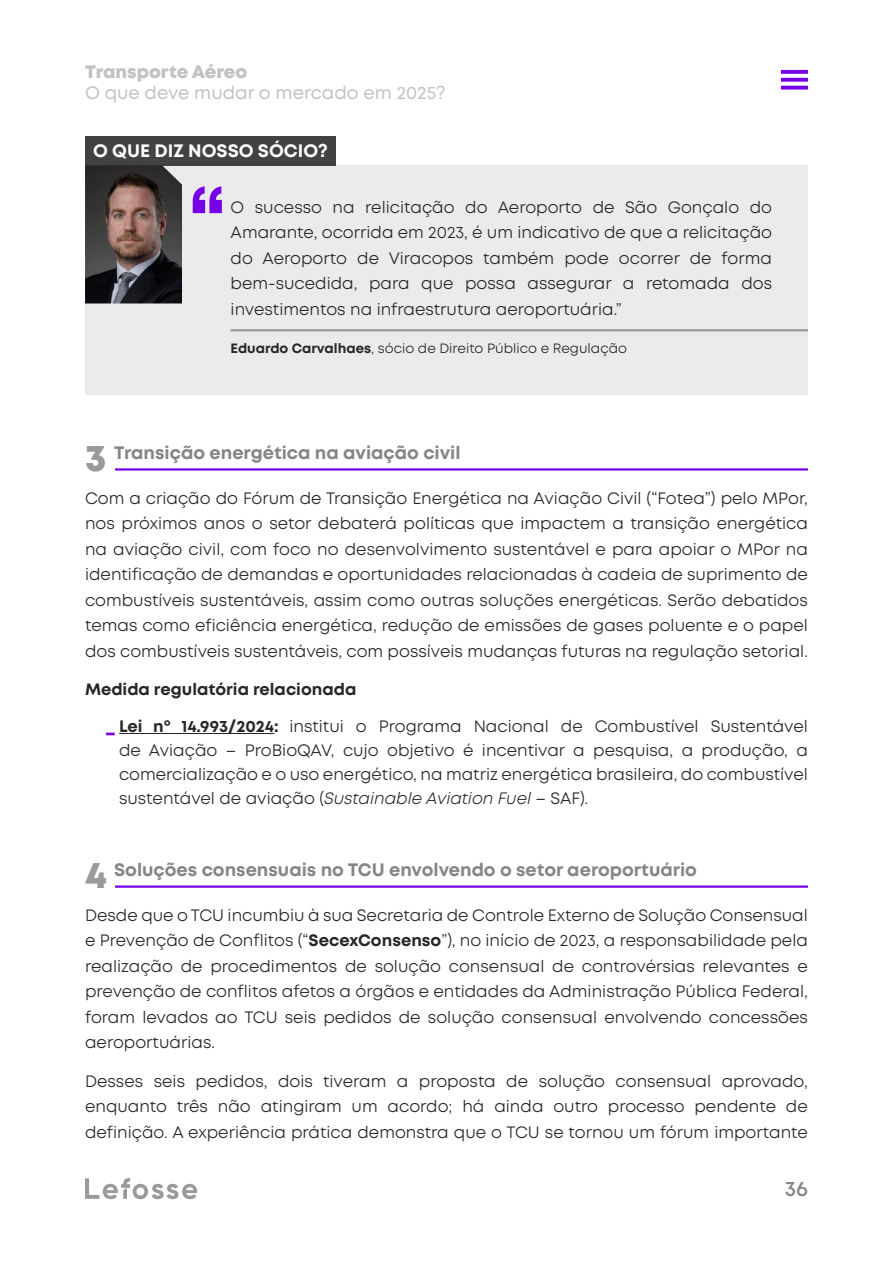
<style>
.page{position:relative;width:893px;height:1263px;background:#fff}
.page>*{position:absolute;margin:0;border:0;box-sizing:border-box;transform-origin:0 0}
.t1{font:600 21px "Mont";color:#858585}
.t2{font:700 18px "Mont";color:#858585}
.t3{font:18px "Mont";color:#c0c3c1}
.t4{font:700 18px "Mont";color:#fff}
.t5{font:800 18px "Mont";color:#c0c3c1}
.t6{font:16.5px/25.5px "Mont";color:#262827;text-align:justify}
.t7{font:700 16.5px "Mont";color:#262827}
.t8{font:13.5px "Mont";color:#262827}
.s1{font-weight:700}
.s2{font-weight:800;font-size:37.5px;color:#9b9a9a}
.s3{font-weight:800;color:#7800e5}
.s4{font-style:italic}
</style>
<div class="page">
<svg style="left:781px;top:70px;width:27px;height:20px"></svg>
<svg style="left:85px;top:1178px;width:112px;height:21px"></svg>
<div style="left:85px;top:165px;width:723px;height:230px;background:#ebebeb"></div>
<div style="left:85px;top:136px;width:251px;height:29px;background:#404243"></div>
<svg style="left:193px;top:186px;width:29px;height:27px"></svg>
<img style="left:85px;top:165px;width:97px;height:138px">
<hr style="left:231px;top:329px;width:577px;height:2px;background:#9b9a9a">
<hr style="left:119px;top:733px;width:155px;height:1px;background:#262827">
<hr style="left:115px;top:468px;width:693px;height:3px;background:#7800e5">
<hr style="left:115px;top:885px;width:693px;height:3px;background:#7800e5">
<p class="t5" style="left:85px;top:60px;width:164px">Transporte Aéreo</p>
<p class="t3" style="left:85px;top:81px;width:362px">O que deve mudar o mercado em 2025?</p>
<p class="t4" style="left:93px;top:139px;width:236px">O QUE DIZ NOSSO SÓCIO?</p>
<p class="t6" style="left:231px;top:195px;width:543px">O sucesso na relicitação do Aeroporto de São Gonçalo do Amarante, ocorrida em 2023, é um indicativo de que a relicitação do Aeroporto de Viracopos também pode ocorrer de forma bem-sucedida, para que possa assegurar a retomada dos investimentos na infraestrutura aeroportuária.”</p>
<p class="t8" style="left:231px;top:340px;width:398px"><span class="s1">Eduardo Carvalhaes</span>, sócio de Direito Público e Regulação</p>
<p class="t2" style="left:85px;top:441px;width:377px"><span class="s2">3</span> Transição energética na aviação civil</p>
<p class="t6" style="left:85px;top:485px;width:724px">Com a criação do Fórum de Transição Energética na Aviação Civil (“Fotea”) pelo MPor, nos próximos anos o setor debaterá políticas que impactem a transição energética na aviação civil, com foco no desenvolvimento sustentável e para apoiar o MPor na identificação de demandas e oportunidades relacionadas à cadeia de suprimento de combustíveis sustentáveis, assim como outras soluções energéticas. Serão debatidos temas como eficiência energética, redução de emissões de gases poluente e o papel dos combustíveis sustentáveis, com possíveis mudanças futuras na regulação setorial.</p>
<p class="t7" style="left:85px;top:678px;width:273px">Medida regulatória relacionada</p>
<p class="t6" style="left:119px;top:714px;width:690px;line-height:24px;text-indent:-13px"><span class="s3">_</span> <span class="s1">Lei nº 14.993/2024:</span> institui o Programa Nacional de Combustível Sustentável de Aviação – ProBioQAV, cujo objetivo é incentivar a pesquisa, a produção, a comercialização e o uso energético, na matriz energética brasileira, do combustível sustentável de aviação (<span class="s4">Sustainable Aviation Fuel</span> – SAF).</p>
<p class="t2" style="left:85px;top:858px;width:613px"><span class="s2">4</span> Soluções consensuais no TCU envolvendo o setor aeroportuário</p>
<p class="t6" style="left:85px;top:902px;width:724px">Desde que o TCU incumbiu à sua Secretaria de Controle Externo de Solução Consensual e Prevenção de Conflitos (“<span class="s1">SecexConsenso</span>”), no início de 2023, a responsabilidade pela realização de procedimentos de solução consensual de controvérsias relevantes e prevenção de conflitos afetos a órgãos e entidades da Administração Pública Federal, foram levados ao TCU seis pedidos de solução consensual envolvendo concessões aeroportuárias.</p>
<p class="t6" style="left:85px;top:1068px;width:724px">Desses seis pedidos, dois tiveram a proposta de solução consensual aprovado, enquanto três não atingiram um acordo; há ainda outro processo pendente de definição. A experiência prática demonstra que o TCU se tornou um fórum importante</p>
<p class="t1" style="left:785px;top:1175px;width:25px">36</p>
</div>
